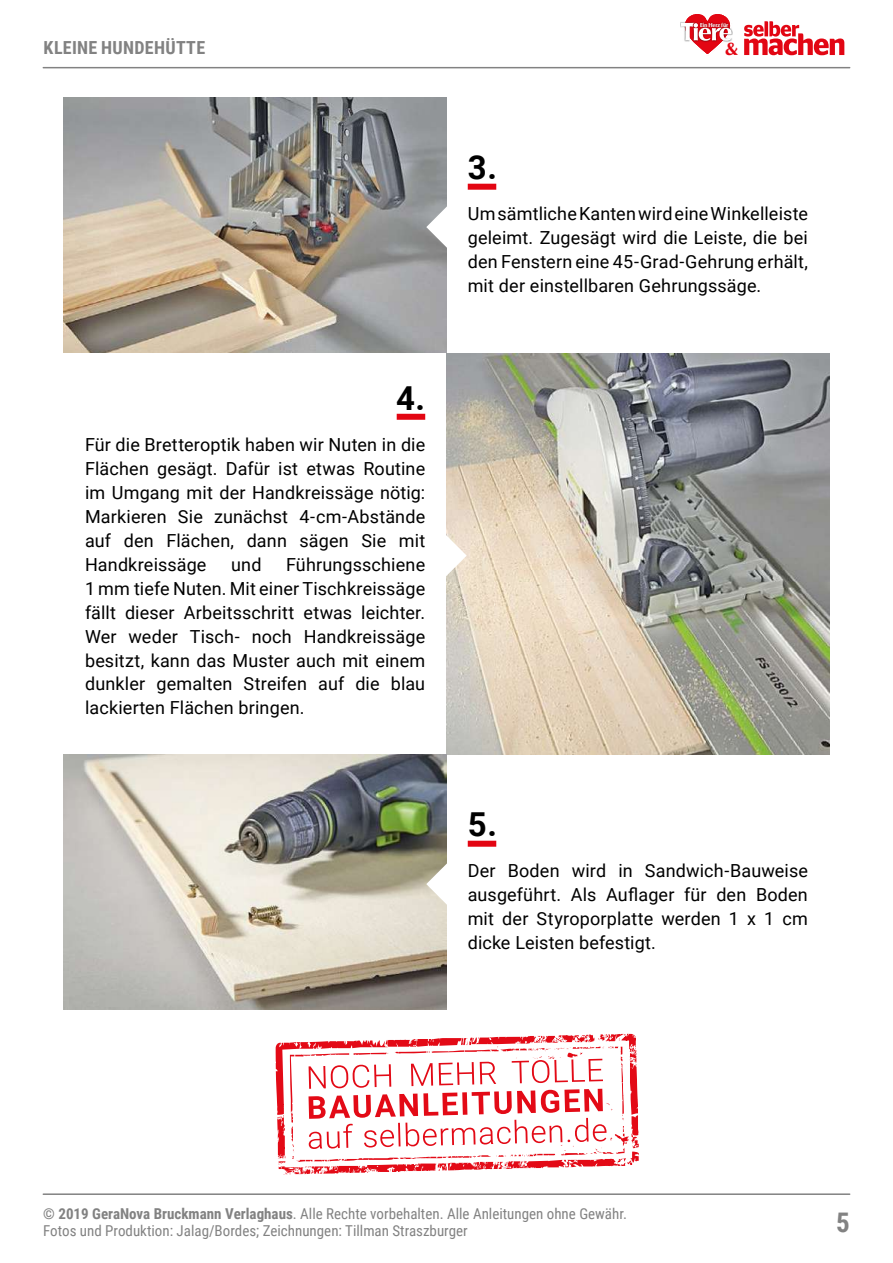
<style>
.page{position:relative;width:893px;height:1263px;background:#fff}
.page>*{position:absolute;margin:0;border:0;box-sizing:border-box;transform-origin:0 0}
.t1{font:700 33px "Roboto";color:#000}
.t2{font:700 27px "Roboto Condensed";color:#828282}
.t3{font:18px/24px "Roboto";letter-spacing:.01em;color:#000;text-align:justify}
.t4{font:700 18px "Roboto Condensed";letter-spacing:.015em;color:#828282}
.t5{font:900 18px "Optima LT Std";color:#e30512}
.t6{font:15px/16.5px "Roboto Condensed";color:#828282}
.t7{font:900 5.7px "Optima LT Std";letter-spacing:-.03em;color:#fff;scale:.96 1}
.s1{font-weight:700}
</style>
<div class="page">
<div style="left:397px;top:414px;width:28px;height:6px;background:#e30512"></div>
<img style="left:446px;top:354px;width:383px;height:401px">
<svg style="left:446px;top:534px;width:21px;height:43px"></svg>
<div style="left:468px;top:184px;width:28px;height:6px;background:#e30512"></div>
<img style="left:64px;top:98px;width:382px;height:255px">
<svg style="left:426px;top:206px;width:21px;height:42px"></svg>
<div style="left:468px;top:841px;width:28px;height:6px;background:#e30512"></div>
<img style="left:64px;top:755px;width:382px;height:255px">
<svg style="left:426px;top:863px;width:21px;height:42px"></svg>
<svg style="left:276px;top:1034px;width:363px;height:141px"></svg>
<hr style="left:43px;top:67px;width:807px;height:1px;background:#828282">
<hr style="left:43px;top:1193px;width:807px;height:2px;background:#828282">
<svg style="left:680px;top:14px;width:52px;height:40px"></svg>
<svg style="left:744px;top:21px;width:100px;height:34px"></svg>
<p class="t4" style="left:44px;top:40px;width:163px">KLEINE HUNDEHÜTTE</p>
<h1 class="t1" style="left:396px;top:383px;width:31px">4.</h1>
<p class="t3" style="left:85px;top:433px;width:342px">Für die Bretteroptik haben wir Nuten in die Flächen gesägt. Dafür ist etwas Routine im Umgang mit der Handkreissäge nötig:<br>Markieren Sie zunächst 4-cm-Abstände auf den Flächen, dann sägen Sie mit Handkreissäge</p>
<p class="t3" style="left:85px;top:553px;width:342px;text-indent:201px">Führungsschiene 1 mm tiefe Nuten. Mit einer Tischkreissäge fällt dieser Arbeitsschritt etwas leichter.<br>Wer weder Tisch- noch Handkreissäge besitzt, kann das Muster auch mit einem dunkler gemalten Streifen auf die blau lackierten Flächen bringen.</p>
<p class="t3" style="left:231px;top:553px;width:32px">und</p>
<p class="t7" style="left:700px;top:21px;width:31px">Ein Herz für</p>
<p class="t5" style="left:725px;top:39px;width:14px">&amp;</p>
<h1 class="t1" style="left:468px;top:153px;width:31px">3.</h1>
<p class="t3" style="left:468px;top:203px;width:342px">Um sämtliche Kanten wird eine Winkelleiste geleimt. Zugesägt wird die Leiste, die bei den Fenstern eine 45-Grad-Gehrung erhält, mit der einstellbaren Gehrungssäge.</p>
<h1 class="t1" style="left:468px;top:810px;width:31px">5.</h1>
<p class="t3" style="left:468px;top:860px;width:342px">Der Boden wird in Sandwich-Bauweise ausgeführt. Als Auflager für den Boden mit der Styroporplatte werden 1 x 1 cm dicke Leisten befestigt.</p>
<p class="t6" style="left:43px;top:1207px;width:585px"><span class="s1">© 2019 GeraNova Bruckmann Verlaghaus</span>. Alle Rechte vorbehalten. Alle Anleitungen ohne Gewähr.<br>Fotos und Produktion: Jalag/Bordes; Zeichnungen: Tillman Straszburger</p>
<h2 class="t2" style="left:836px;top:1206px;width:15px">5</h2>
</div>
